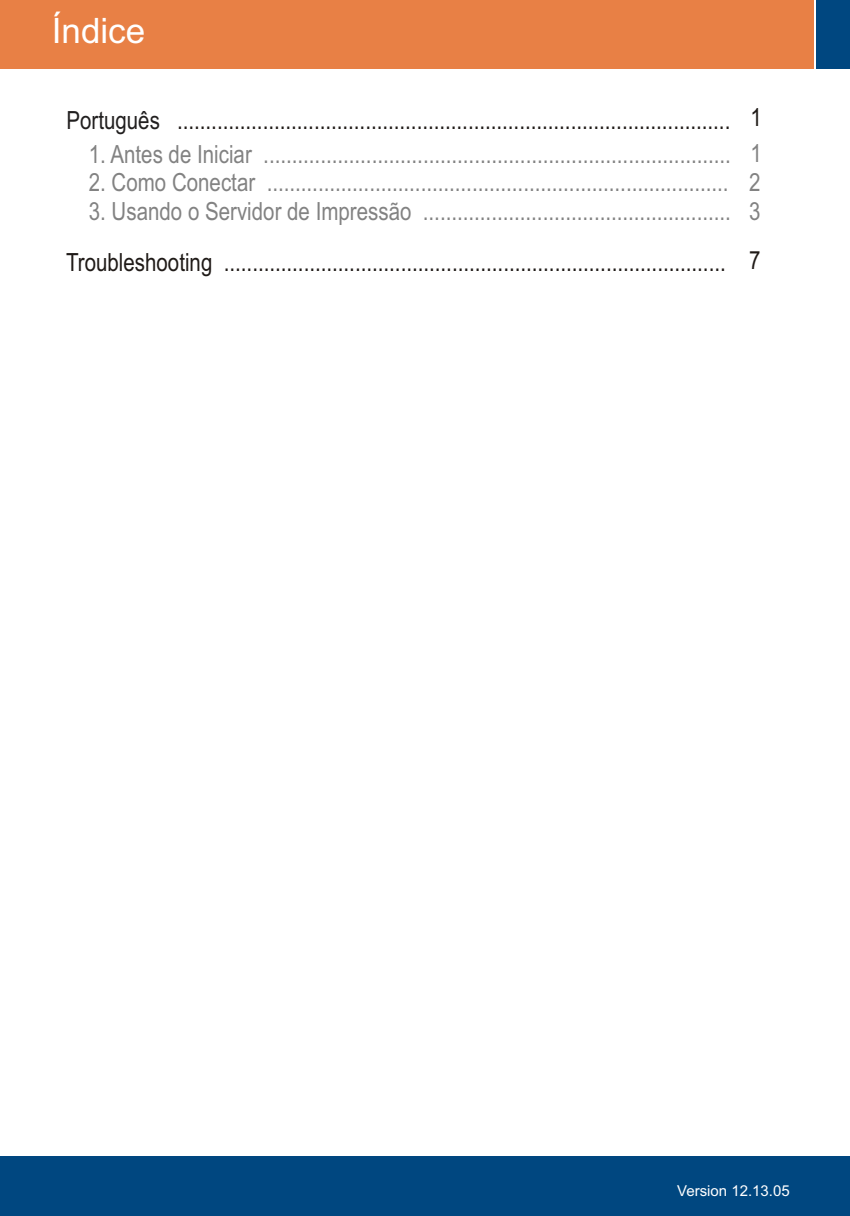
<style>
.page{position:relative;width:850px;height:1216px;background:#fff}
.page>*{position:absolute;margin:0;border:0;box-sizing:border-box;transform-origin:0 0}
.t1{font:35px "Arial";color:#fff}
.t2{font:25px/29px "Arial Narrow";color:#828282;text-align:justify}
.t3{font:25px "Arial Narrow";color:#1f1a17}
.t4{font:15px "Arial";color:#fff}
.s1{color:#211f1f}
</style>
<div class="page">
<div style="left:0;top:1155px;width:849px;height:60px;background:#004780"></div>
<div style="left:0;top:0;width:813px;height:68px;background:#e88045"></div>
<div style="left:816px;top:0;width:33px;height:68px;background:#004780"></div>
<h1 class="t1" style="left:52px;top:18px;width:95px">Índice</h1>
<p class="t3" style="left:66px;top:111px;width:665px"><span class="s1">Português</span> .................................................................................................</p>
<p class="t2" style="left:89px;top:142px;width:164px">1. Antes de Iniciar</p>
<p class="t2" style="left:89px;top:170px;width:641px">2. Como Conectar .................................................................................</p>
<p class="t2" style="left:89px;top:199px;width:643px">3. Usando o Servidor de Impressão ......................................................</p>
<p class="t2" style="left:263px;top:142px;width:469px">..................................................................................</p>
<p class="t3" style="left:66px;top:253px;width:661px">Troubleshooting ........................................................................................</p>
<p class="t3" style="left:750px;top:108px;width:13px">1</p>
<p class="t2" style="left:748px;top:141px;width:14px">1<br>2<br>3</p>
<p class="t3" style="left:748px;top:251px;width:13px">7</p>
<p class="t4" style="left:677px;top:1184px;width:114px">Version 12.13.05</p>
</div>
